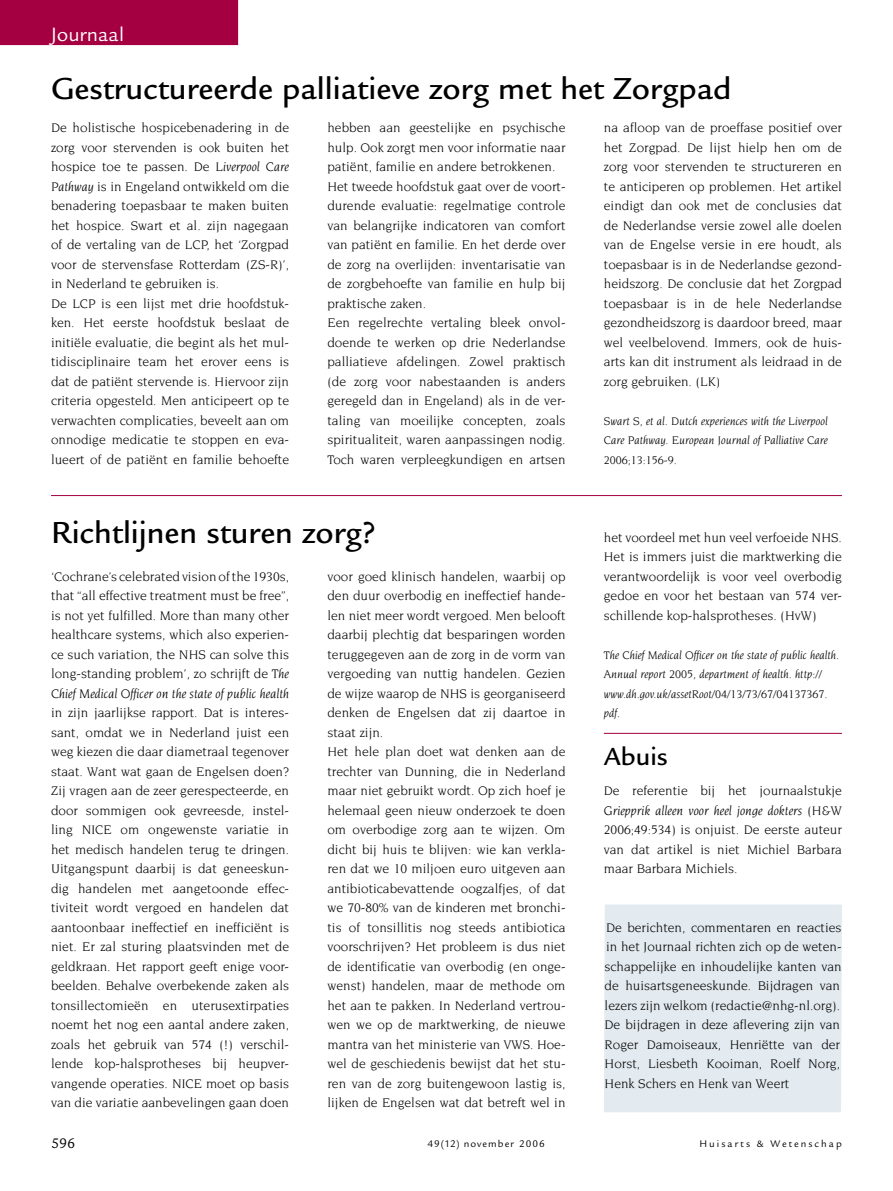
<style>
.page{position:relative;width:893px;height:1191px;background:#fff}
.page>*{position:absolute;margin:0;border:0;box-sizing:border-box;transform-origin:0 0}
.Artikelkop{font:500 33px "Legacy Sans";color:#000}
.Artikelkop-2{font:500 27px "Legacy Sans";color:#000}
.t1{font:21px "Legacy Sans";color:#fff}
.t2{font:15px "Legacy Sans";color:#000}
.Blok{font:13.5px/19.5px "Novarese";color:#000;text-align:justify}
.Literatuurlijst{font:italic 12px/19.5px "Novarese";color:#000}
.t3{font:10.5px "Legacy Sans";letter-spacing:.19em;color:#000}
.t4{font:10.5px "Legacy Sans";letter-spacing:.1em;color:#000}
.s1{font-style:italic}
</style>
<div class="page">
<div style="left:0;top:0;width:238px;height:45px;background:#a40041"></div>
<div style="left:604px;top:904px;width:238px;height:208px;background:#e4ebf0"></div>
<hr style="left:51px;top:495px;width:791px;height:1px;background:#a40041">
<hr style="left:604px;top:733px;width:238px;height:1px;background:#a40041">
<h3 class="t1" style="left:51px;top:22px;width:75px">Journaal</h3>
<p class="Artikelkop" style="left:51px;top:69px;width:682px">Gestructureerde palliatieve zorg met het Zorgpad</p>
<p class="Blok" style="left:51px;top:118px;width:240px">De holistische hospicebenadering in de zorg voor stervenden is ook buiten het hospice toe te passen. De <span class="s1">Liverpool Care Pathway</span> is in Engeland ontwikkeld om die benadering toepasbaar te maken buiten het hospice. Swart et al. zijn nagegaan of de vertaling van de LCP, het ‘Zorgpad voor de stervensfase Rotterdam (ZS-R)’, in Nederland te gebruiken is.</p>
<p class="Blok" style="left:51px;top:293px;width:240px">De LCP is een lijst met drie hoofdstuk&shy;ken. Het eerste hoofdstuk beslaat de initiële evaluatie, die begint als het mul&shy;tidisciplinaire team het erover eens is dat de patiënt stervende is. Hiervoor zijn criteria opgesteld. Men anticipeert op te verwachten complicaties, beveelt aan om onnodige medicatie te stoppen en eva&shy;lueert of de patiënt en familie behoefte</p>
<p class="Blok" style="left:327px;top:118px;width:240px">hebben aan geestelijke en psychische hulp. Ook zorgt men voor informatie naar patiënt, familie en andere betrokkenen.</p>
<p class="Blok" style="left:327px;top:176px;width:240px">Het tweede hoofdstuk gaat over de voort&shy;durende evaluatie: regelmatige controle van belangrijke indicatoren van comfort van patiënt en familie. En het derde over de zorg na overlijden: inventarisatie van de zorgbehoefte van familie en hulp bij praktische zaken.</p>
<p class="Blok" style="left:327px;top:313px;width:240px">Een regelrechte vertaling bleek onvol&shy;doende te werken op drie Nederlandse palliatieve afdelingen. Zowel praktisch (de zorg voor nabestaanden is anders geregeld dan in Engeland) als in de ver&shy;taling van moeilijke concepten, zoals spiritualiteit, waren aanpassingen nodig.<br>Toch waren verpleegkundigen en artsen</p>
<p class="Blok" style="left:604px;top:118px;width:240px">na afloop van de proeffase positief over het Zorgpad. De lijst hielp hen om de zorg voor stervenden te structureren en te anticiperen op problemen. Het artikel eindigt dan ook met de conclusies dat de Nederlandse versie zowel alle doelen van de Engelse versie in ere houdt, als toepasbaar is in de Nederlandse gezond&shy;heidszorg. De conclusie dat het Zorgpad toepasbaar is in de hele Nederlandse gezondheidszorg is daardoor breed, maar wel veelbelovend. Immers, ook de huis&shy;arts kan dit instrument als leidraad in de zorg gebruiken. (LK)</p>
<p class="Literatuurlijst" style="left:604px;top:411px;width:225px;text-align:justify">Swart S, et al. Dutch experiences with the Liverpool Care Pathway. European Journal of Palliative Care 2006;13:156-9.</p>
<p class="Artikelkop" style="left:51px;top:514px;width:327px">Richtlijnen sturen zorg?</p>
<p class="Blok" style="left:51px;top:566px;width:240px">‘Cochrane’s celebrated vision of the 1930s, that “all effective treatment must be free”, is not yet fulfilled. More than many other healthcare systems, which also experien&shy;ce such variation, the NHS can solve this long-standing problem’, zo schrijft de <span class="s1">The Chief Medical Officer on the state of public health </span>in zijn jaarlijkse rapport. Dat is interes&shy;sant, omdat we in Nederland juist een weg kiezen die daar diametraal tegenover staat. Want wat gaan de Engelsen doen?<br>Zij vragen aan de zeer gerespecteerde, en door sommigen ook gevreesde, instel&shy;ling NICE om ongewenste variatie in het medisch handelen terug te dringen.<br>Uitgangspunt daarbij is dat geneeskun&shy;dig handelen met aangetoonde effec&shy;tiviteit wordt vergoed en handelen dat aantoonbaar ineffectief en inefficiënt is niet. Er zal sturing plaatsvinden met de geldkraan. Het rapport geeft enige voor&shy;beelden. Behalve overbekende zaken als tonsillectomieën en uterusextirpaties noemt het nog een aantal andere zaken, zoals het gebruik van 574 (!) verschil&shy;lende kop-halsprotheses bij heupver&shy;vangende operaties. NICE moet op basis van die variatie aanbevelingen gaan doen</p>
<p class="Blok" style="left:327px;top:566px;width:240px">voor goed klinisch handelen, waarbij op den duur overbodig en ineffectief hande&shy;len niet meer wordt vergoed. Men belooft daarbij plechtig dat besparingen worden teruggegeven aan de zorg in de vorm van vergoeding van nuttig handelen. Gezien de wijze waarop de NHS is georganiseerd denken de Engelsen dat zij daartoe in staat zijn.</p>
<p class="Blok" style="left:327px;top:742px;width:240px">Het hele plan doet wat denken aan de trechter van Dunning, die in Nederland maar niet gebruikt wordt. Op zich hoef je helemaal geen nieuw onderzoek te doen om overbodige zorg aan te wijzen. Om dicht bij huis te blijven: wie kan verkla&shy;ren dat we 10 miljoen euro uitgeven aan antibioticabevattende oogzalfjes, of dat we 70-80% van de kinderen met bronchi&shy;tis of tonsillitis nog steeds antibiotica voorschrijven? Het probleem is dus niet de identificatie van overbodig (en onge&shy;wenst) handelen, maar de methode om het aan te pakken. In Nederland vertrou&shy;wen we op de marktwerking, de nieuwe mantra van het ministerie van VWS. Hoe&shy;wel de geschiedenis bewijst dat het stu&shy;ren van de zorg buitengewoon lastig is, lijken de Engelsen wat dat betreft wel in</p>
<p class="Blok" style="left:604px;top:527px;width:240px">het voordeel met hun veel verfoeide NHS.<br>Het is immers juist die marktwerking die verantwoordelijk is voor veel overbodig gedoe en voor het bestaan van 574 ver&shy;schillende kop-halsprotheses. (HvW)</p>
<p class="Literatuurlijst" style="left:604px;top:645px;width:237px">The Chief Medical Officer on the state of public health.<br>Annual report 2005, department of health. http:// www.dh.gov.uk/assetRoot/04/13/73/67/04137367. pdf.</p>
<p class="Artikelkop-2" style="left:604px;top:740px;width:66px">Abuis</p>
<p class="Blok" style="left:604px;top:781px;width:240px">De referentie bij het journaalstukje <span class="s1">Griepprik alleen voor heel jonge dokters</span> (H&amp;W 2006;49:534) is onjuist. De eerste auteur van dat artikel is niet Michiel Barbara maar Barbara Michiels.</p>
<p class="Blok" style="left:605px;top:917px;width:239px">De berichten, commentaren en reacties in het Journaal richten zich op de weten&shy;schappelijke en inhoudelijke kanten van de huisartsgeneeskunde. Bijdragen van lezers zijn welkom (redactie@nhg-nl.org).<br>De bijdragen in deze aflevering zijn van Roger Damoiseaux, Henriëtte van der Horst, Liesbeth Kooiman, Roelf Norg, Henk Schers en Henk van Weert</p>
<p class="t2" style="left:51px;top:1134px;width:26px">596</p>
<p class="t4" style="left:427px;top:1138px;width:119px">49(12) november 2006</p>
<p class="t3" style="left:699px;top:1138px;width:144px">Huisarts &amp; Wetenschap</p>
</div>
